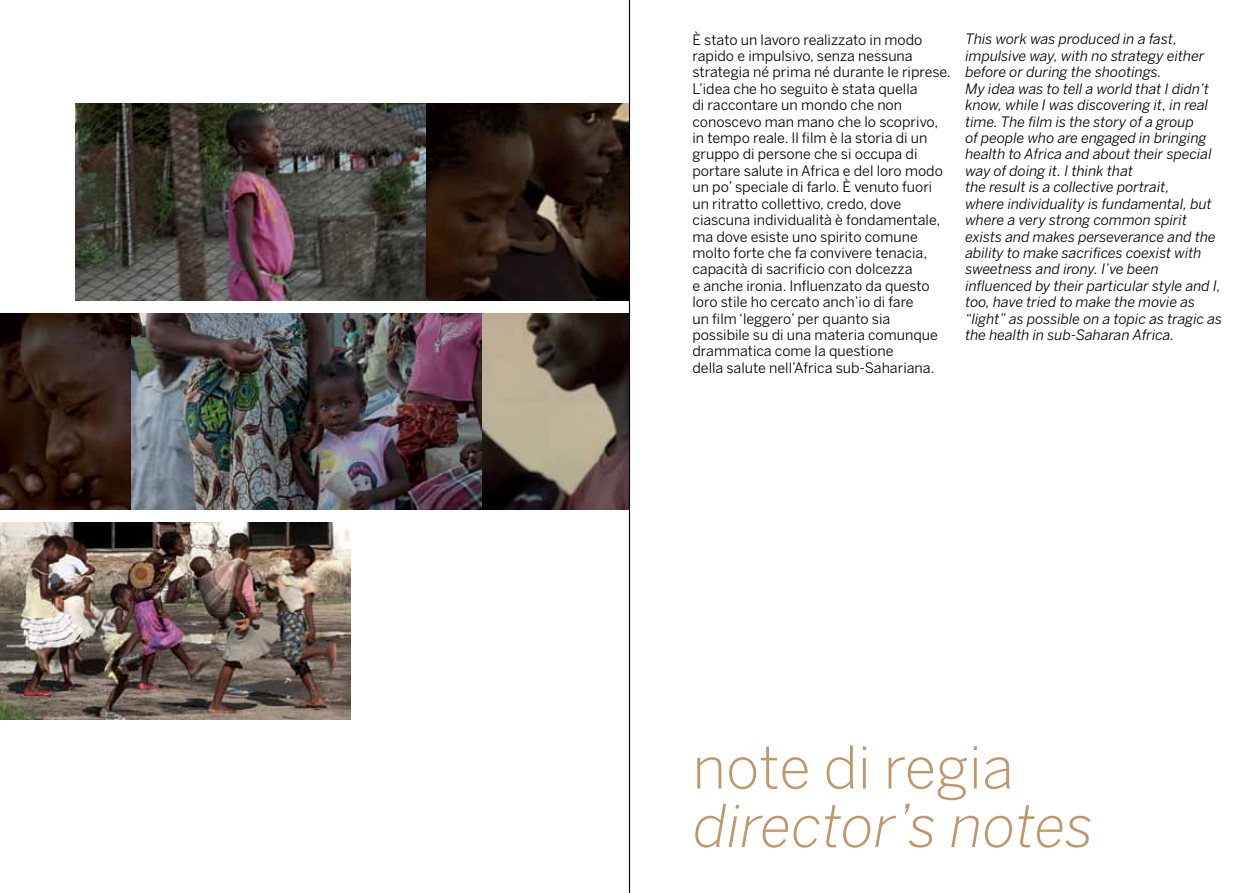
<style>
.page{position:relative;width:1259px;height:893px;background:#fff}
.page>*{position:absolute;margin:0;border:0;box-sizing:border-box;transform-origin:0 0}
.t1{font:italic 300 58.5px "Benton Sans";color:#c19669}
.t2{font:300 58.5px "Benton Sans";color:#c19669}
.t3{font:14.25px/16.4px "Benton Sans";color:#000}
.t4{font:italic 14.25px/16.5px "Benton Sans";color:#000}
</style>
<div class="page">
<img style="left:76px;top:104px;width:553px;height:196px">
<img style="left:0;top:313px;width:629px;height:197px">
<img style="left:0;top:523px;width:351px;height:196px">
<hr style="left:629px;top:0;width:1px;height:893px;background:#000">
<p class="t3" style="left:692px;top:31px;width:260px">È stato un lavoro realizzato in modo rapido e impulsivo, senza nessuna strategia né prima né durante le riprese.<br>L’idea che ho seguito è stata quella<br>di raccontare un mondo che non conoscevo man mano che lo scoprivo, in tempo reale. Il film è la storia di un gruppo di persone che si occupa di portare salute in Africa e del loro modo un po’ speciale di farlo. È venuto fuori un ritratto collettivo, credo, dove ciascuna individualità è fondamentale, ma dove esiste uno spirito comune molto forte che fa convivere tenacia, capacità di sacrificio con dolcezza<br>e anche ironia. Influenzato da questo loro stile ho cercato anch’io di fare<br>un film ‘leggero’ per quanto sia possibile su di una materia comunque drammatica come la questione<br>della salute nell’Africa sub-Sahariana.</p>
<p class="t4" style="left:965px;top:31px;width:258px">This work was produced in a fast, impulsive way, with no strategy either before or during the shootings.<br>My idea was to tell a world that I didn’t know, while I was discovering it, in real time. The film is the story of a group<br>of people who are engaged in bringing health to Africa and about their special way of doing it. I think that<br>the result is a collective portrait,<br>where individuality is fundamental, but where a very strong common spirit exists and makes perseverance and the ability to make sacrifices coexist with sweetness and irony. I’ve been influenced by their particular style and I, too, have tried to make the movie as “light” as possible on a topic as tragic as the health in sub-Saharan Africa.</p>
<h1 class="t2" style="left:692px;top:733px;width:323px">note di regia</h1>
<h1 class="t1" style="left:692px;top:792px;width:402px">director’s notes</h1>
</div>
